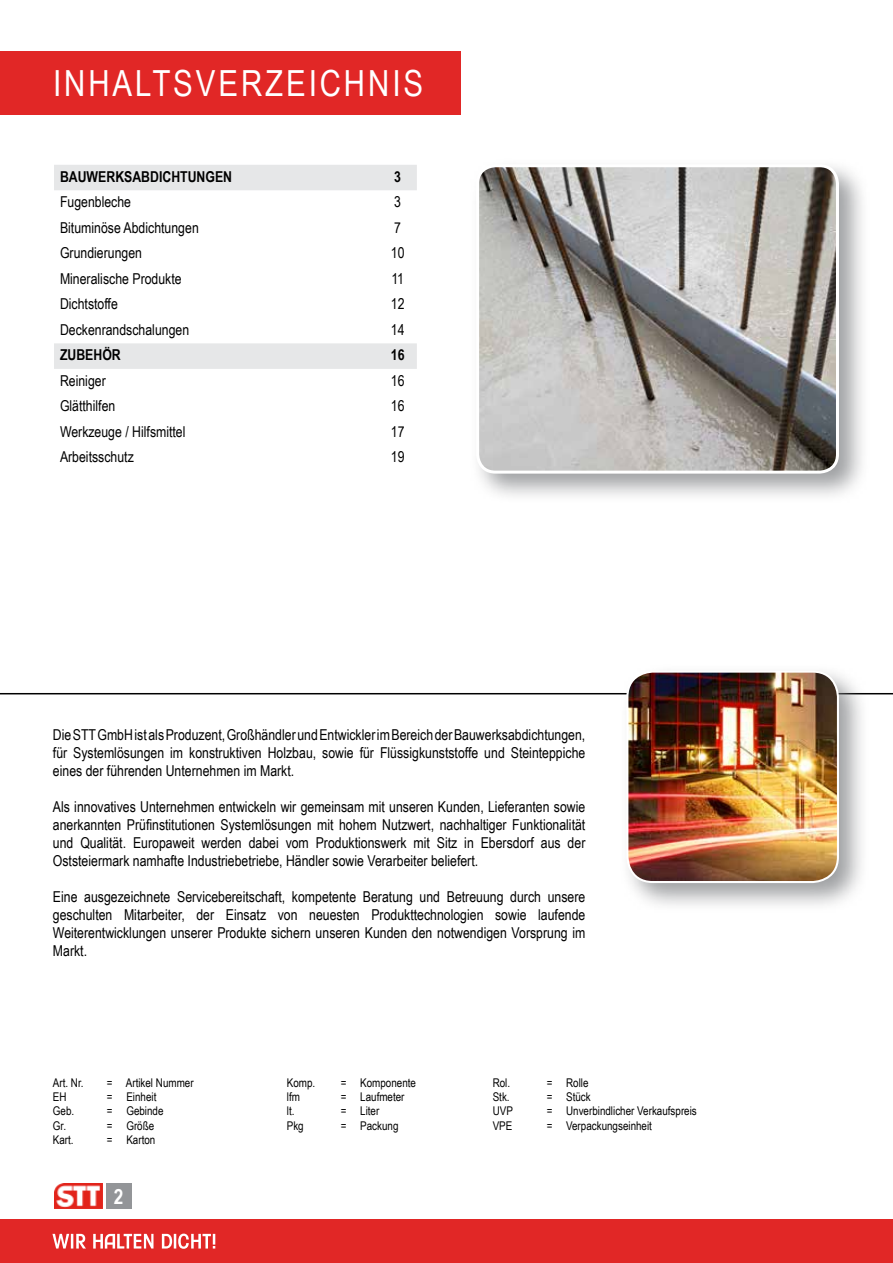
<style>
.page{position:relative;width:893px;height:1263px;background:#fff}
.page>*{position:absolute;margin:0;border:0;box-sizing:border-box;transform-origin:0 0}
.t1{font:36px "Arial Narrow";letter-spacing:.08em;color:#fff}
.t2{font:700 21px "Arial Narrow";color:#fff}
.t3{font:15px/18px "Arial Narrow";color:#000;text-align:justify}
.t4{font:700 15px "Arial Narrow";color:#000}
.t5{font:12px "Arial Narrow";color:#000}
</style>
<div class="page">
<div style="left:0;top:1219px;width:893px;height:44px;background:#e12726"></div>
<svg style="left:52px;top:1233px;width:163px;height:16px"></svg>
<div style="left:0;top:51px;width:460px;height:63px;background:#e12726"></div>
<div style="left:106px;top:1183px;width:25px;height:26px;background:#939598"></div>
<img style="left:54px;top:1183px;width:48px;height:26px">
<hr style="left:0;top:693px;width:893px;height:1px;background:#000">
<div style="left:620px;top:664px;width:250px;height:250px;background:#808285;opacity:.75"></div>
<img style="left:627px;top:672px;width:211px;height:210px">
<div style="left:626px;top:670px;width:213px;height:213px;border:2px solid #fff;border-radius:26px"></div>
<svg style="left:54px;top:165px;width:363px;height:204px"></svg>
<div style="left:469px;top:158px;width:401px;height:346px;background:#808285;opacity:.75"></div>
<img style="left:478px;top:166px;width:359px;height:306px">
<div style="left:476px;top:164px;width:363px;height:310px;border:3px solid #fff;border-radius:18px"></div>
<h1 class="t1" style="left:53px;top:57px;width:371px">INHALTSVERZEICHNIS</h1>
<p class="t4" style="left:60px;top:165px;width:19px">BAUWERKSA</p>
<p class="t4" style="left:141px;top:165px;width:18px">BDICHTUNGEN</p>
<p class="t4" style="left:394px;top:165px;width:8px">3</p>
<p class="t3" style="left:60px;top:192px;width:73px">Fugenbleche</p>
<p class="t3" style="left:394px;top:192px;width:8px">3</p>
<p class="t3" style="left:60px;top:218px;width:140px">Bituminöse Abdichtungen</p>
<p class="t3" style="left:394px;top:218px;width:8px">7</p>
<p class="t3" style="left:60px;top:243px;width:84px">Grundierungen</p>
<p class="t3" style="left:391px;top:243px;width:15px">10</p>
<p class="t3" style="left:60px;top:269px;width:123px">Mineralische Produkte</p>
<p class="t3" style="left:391px;top:269px;width:14px">11</p>
<p class="t3" style="left:60px;top:294px;width:59px">Dichtstoffe</p>
<p class="t3" style="left:391px;top:294px;width:15px">12</p>
<p class="t3" style="left:60px;top:320px;width:131px">Deckenrandschalungen</p>
<p class="t3" style="left:391px;top:320px;width:15px">14</p>
<p class="t4" style="left:60px;top:344px;width:61px">ZUBEHÖR</p>
<p class="t4" style="left:391px;top:344px;width:15px">16</p>
<p class="t3" style="left:60px;top:371px;width:47px">Reiniger</p>
<p class="t3" style="left:391px;top:371px;width:15px">16</p>
<p class="t3" style="left:60px;top:396px;width:57px">Glätthilfen</p>
<p class="t3" style="left:391px;top:396px;width:15px">16</p>
<p class="t3" style="left:60px;top:422px;width:127px">Werkzeuge / Hilfsmittel</p>
<p class="t3" style="left:391px;top:422px;width:15px">17</p>
<p class="t3" style="left:60px;top:448px;width:75px">Arbeitsschutz</p>
<p class="t3" style="left:391px;top:448px;width:15px">19</p>
<p class="t3" style="left:53px;top:725px;width:534px">Die STT GmbH ist als Produzent, Großhändler und Entwickler im Bereich der Bauwerksabdichtungen, für Systemlösungen im konstruktiven Holzbau, sowie für Flüssigkunststoffe und Steinteppiche eines der führenden Unternehmen im Markt.</p>
<p class="t3" style="left:53px;top:797px;width:534px">Als innovatives Unternehmen entwickeln wir gemeinsam mit unseren Kunden, Lieferanten sowie anerkannten Prüfinstitutionen Systemlösungen mit hohem Nutzwert, nachhaltiger Funktionalität und Qualität. Europaweit werden dabei vom Produktionswerk mit Sitz in Ebersdorf aus der Oststeiermark namhafte Industriebetriebe, Händler sowie Verarbeiter beliefert.</p>
<p class="t3" style="left:53px;top:887px;width:534px">Eine ausgezeichnete Servicebereitschaft, kompetente Beratung und Betreuung durch unsere geschulten Mitarbeiter, der Einsatz von neuesten Produkttechnologien sowie laufende Weiterentwicklungen unserer Produkte sichern unseren Kunden den notwendigen Vorsprung im Markt.</p>
<p class="t5" style="left:53px;top:1073px;width:32px">Art. Nr.</p>
<p class="t5" style="left:107px;top:1073px;width:88px">= Artikel Nummer</p>
<p class="t5" style="left:53px;top:1088px;width:15px">EH</p>
<p class="t5" style="left:107px;top:1088px;width:51px">= Einheit</p>
<p class="t5" style="left:53px;top:1102px;width:23px">Geb.</p>
<p class="t5" style="left:107px;top:1102px;width:58px">= Gebinde</p>
<p class="t5" style="left:53px;top:1117px;width:15px">Gr.</p>
<p class="t5" style="left:107px;top:1117px;width:49px">= Größe</p>
<p class="t5" style="left:53px;top:1131px;width:22px">Kart.</p>
<p class="t5" style="left:107px;top:1131px;width:50px">= Karton</p>
<h2 class="t2" style="left:114px;top:1180px;width:11px">2</h2>
<p class="t5" style="left:287px;top:1073px;width:30px">Komp.</p>
<p class="t5" style="left:341px;top:1073px;width:77px">= Komponente</p>
<p class="t5" style="left:287px;top:1088px;width:15px">lfm</p>
<p class="t5" style="left:341px;top:1088px;width:65px">= Laufmeter</p>
<p class="t5" style="left:287px;top:1102px;width:9px">lt.</p>
<p class="t5" style="left:341px;top:1102px;width:40px">= Liter</p>
<p class="t5" style="left:287px;top:1117px;width:18px">Pkg</p>
<p class="t5" style="left:341px;top:1117px;width:59px">= Packung</p>
<p class="t5" style="left:493px;top:1073px;width:19px">Rol.</p>
<p class="t5" style="left:547px;top:1073px;width:43px">= Rolle</p>
<p class="t5" style="left:493px;top:1088px;width:18px">Stk.</p>
<p class="t5" style="left:547px;top:1088px;width:46px">= Stück</p>
<p class="t5" style="left:493px;top:1102px;width:22px">UVP</p>
<p class="t5" style="left:547px;top:1102px;width:152px">= Unverbindlicher Verkaufspreis</p>
<p class="t5" style="left:493px;top:1117px;width:21px">VPE</p>
<p class="t5" style="left:547px;top:1117px;width:107px">= Verpackungseinheit</p>
</div>
